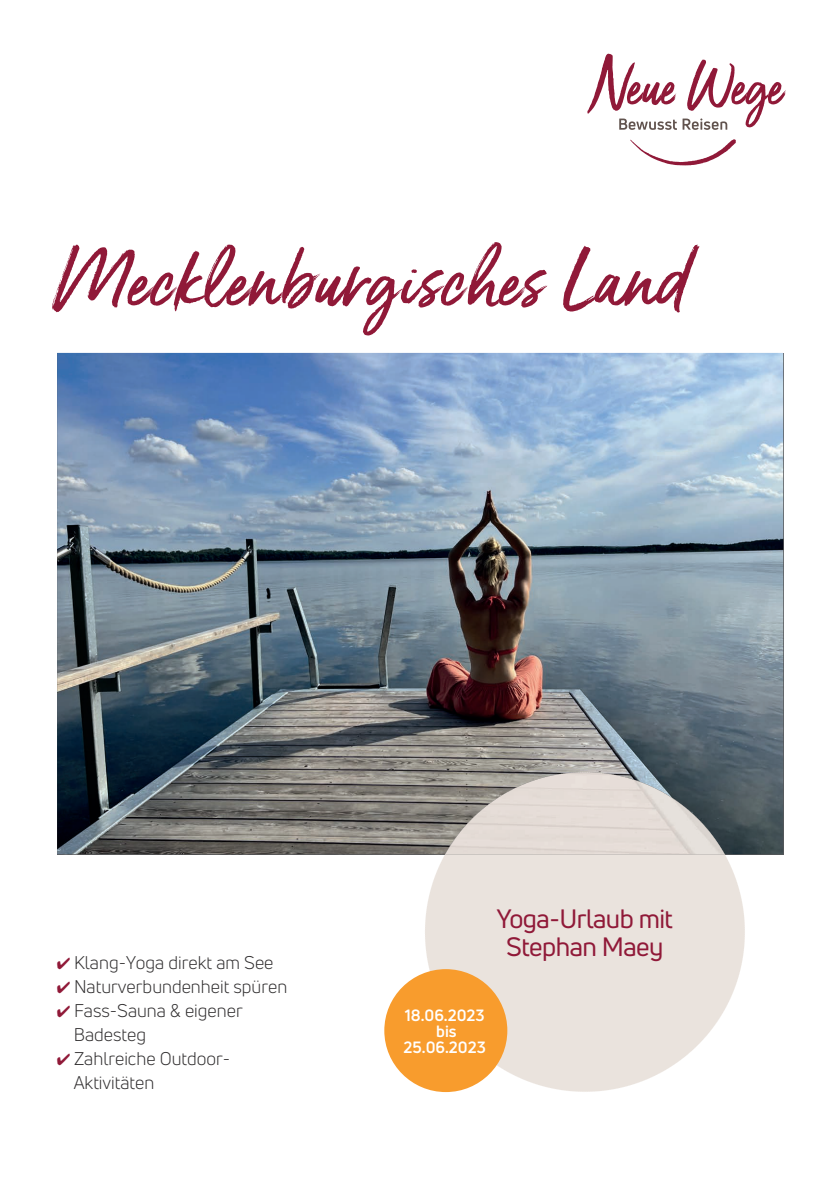
<style>
.page{position:relative;width:840px;height:1191px;background:#fff}
.page>*{position:absolute;margin:0;border:0;box-sizing:border-box;transform-origin:0 0}
.t1{font:78.4px "Gotcha";letter-spacing:.02em;color:#901938}
.t2{font:26px/28px "Uni Neue";letter-spacing:-.02em;color:#901938;text-align:center}
.t3{font:18px/24px "Uni Neue";color:#312f30}
.t4{font:700 16px/16px "Uni Neue";color:#fff;text-align:center}
.s1{color:#901938}
</style>
<div class="page">
<svg style="left:501px;top:353px;width:281px;height:501px;background:#91a0ae"></svg>
<img style="left:57px;top:353px;width:444px;height:501px">
<img style="left:484px;top:772px;width:100px;height:36px">
<img style="left:586px;top:772px;width:88px;height:28px">
<img style="left:498px;top:772px;width:85px;height:25px">
<div style="left:424px;top:854px;width:320px;height:77px;background:#eae3dd"></div>
<svg style="left:424px;top:931px;width:320px;height:161px;fill:#eae3dd"></svg>
<svg style="left:630px;top:139px;width:105px;height:26px"></svg>
<svg style="left:682px;top:59px;width:104px;height:71px"></svg>
<svg style="left:587px;top:54px;width:89px;height:76px"></svg>
<div style="left:384px;top:969px;width:123px;height:123px;background:#f89c2d;border-radius:50%"></div>
<h1 class="t1" style="left:57px;top:228px;width:630px">Mecklenburgisches Land</h1>
<p class="t3" style="left:57px;top:950px;width:218px"><span class="s1">✔</span> Klang-Yoga direkt am See</p>
<p class="t3" style="left:57px;top:974px;width:232px"><span class="s1">✔</span> Naturverbundenheit spüren</p>
<p class="t3" style="left:74px;top:998px;width:170px;text-indent:-17px"><span class="s1">✔</span> Fass-Sauna &amp; eigener<br>Badesteg</p>
<p class="t3" style="left:74px;top:1046px;width:158px;text-indent:-17px"><span class="s1">✔</span> Zahlreiche Outdoor-<br>Aktivitäten</p>
<h2 class="t2" style="left:496px;top:904px;width:177px">Yoga-Urlaub mit<br>Stephan Maey</h2>
<p class="t4" style="left:403px;top:1006px;width:84px">18.06.2023 bis<br>25.06.2023</p>
</div>
